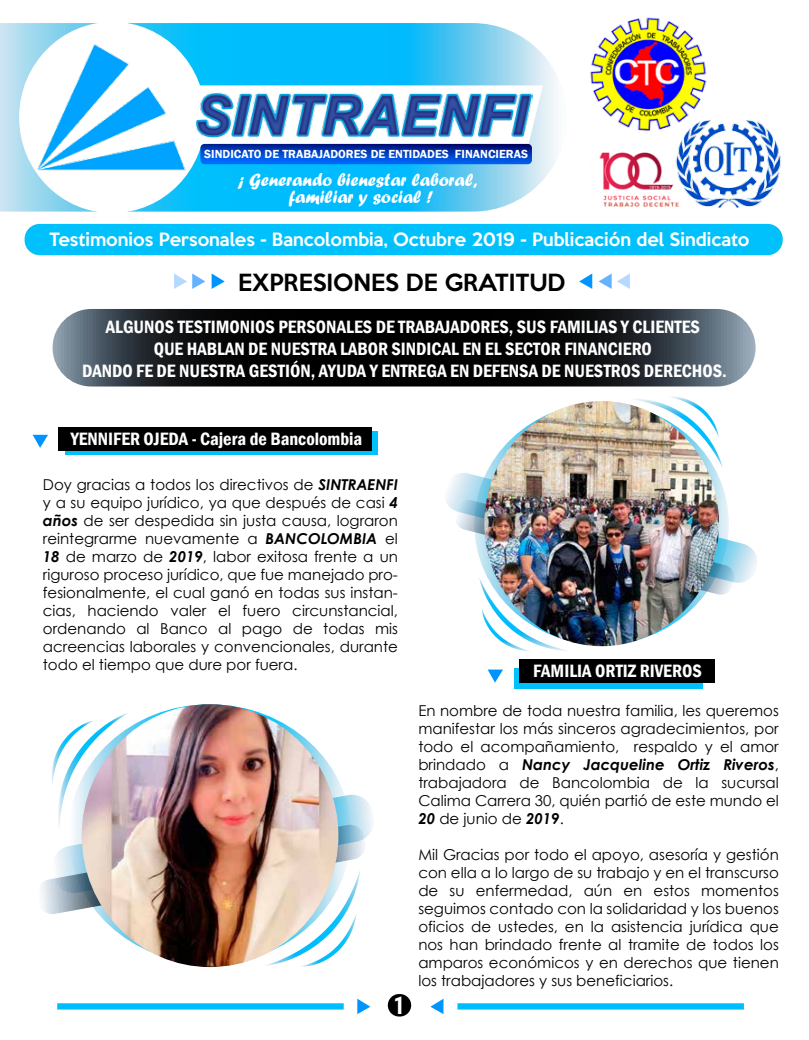
<style>
.page{position:relative;width:809px;height:1040px;background:#fff}
.page>*{position:absolute;margin:0;border:0;box-sizing:border-box;transform-origin:0 0}
.t1{font:500 21.62px "Keep Calm";color:#000}
.t2{font:500 21.62px "Keep Calm";color:#fff}
.t3{font:18.5px/16.6px "Forte";color:#fff;text-align:center}
.t4{font:600 condensed 18.38px/22px "Franklin Gothic";color:#fff;text-align:center}
.t5{font:500 16.75px "Keep Calm";color:#fff}
.t6{font:15px/18px "Century Gothic";color:#000;text-align:justify}
.t7{font:600 12px "Franklin Gothic";color:#fff}
.s1{font-weight:700;font-style:italic}
</style>
<div class="page">
<div style="left:65px;top:431px;width:312px;height:24px;background:linear-gradient(to right,#00c1fc,#00c1fc)"></div>
<div style="left:514px;top:668px;width:188px;height:20px;background:#00c1fc"></div>
<div style="left:519px;top:659px;width:195px;height:24px;background:#000"></div>
<div style="left:58px;top:427px;width:314px;height:23px;background:#000"></div>
<svg style="left:52px;top:309px;width:703px;height:77px;background:#1a1e21"></svg>
<div style="left:25px;top:224px;width:757px;height:31px;background:#00c1fc;border-radius:15px"></div>
<svg style="left:0;top:23px;width:558px;height:188px;background:#49caf7"></svg>
<div style="left:19px;top:22px;width:186px;height:191px;background:#fff;border-radius:50%"></div>
<svg style="left:193px;top:85px;width:349px;height:79px"></svg>
<img style="left:196px;top:92px;width:336px;height:46px">
<img style="left:36px;top:42px;width:153px;height:134px">
<img style="left:680px;top:119px;width:101px;height:89px">
<img style="left:590px;top:17px;width:120px;height:121px">
<img style="left:599px;top:144px;width:91px;height:64px">
<img style="left:161px;top:704px;width:97px;height:8px">
<img style="left:41px;top:712px;width:332px;height:254px">
<svg style="left:445px;top:473px;width:312px;height:110px"></svg>
<svg style="left:634px;top:396px;width:88px;height:71px"></svg>
<svg style="left:455px;top:500px;width:279px;height:151px"></svg>
<img style="left:484px;top:401px;width:235px;height:245px">
<div style="left:388px;top:993px;width:23px;height:23px;background:#000;border-radius:11px"></div>
<div style="left:57px;top:1003px;width:286px;height:6px;background:#00bdff"></div>
<div style="left:457px;top:1003px;width:286px;height:6px;background:#00bdff"></div>
<svg style="left:430px;top:999px;width:13px;height:14px"></svg>
<svg style="left:357px;top:998px;width:13px;height:15px"></svg>
<svg style="left:211px;top:273px;width:14px;height:16px"></svg>
<svg style="left:33px;top:434px;width:15px;height:14px"></svg>
<svg style="left:487px;top:669px;width:16px;height:13px"></svg>
<svg style="left:174px;top:273px;width:31px;height:16px"></svg>
<svg style="left:579px;top:273px;width:13px;height:16px"></svg>
<svg style="left:598px;top:273px;width:31px;height:16px"></svg>
<p class="t7" style="left:204px;top:146px;width:325px">SINDICATO DE TRABAJADORES DE ENTIDADES FINANCIERAS</p>
<p class="t3" style="left:237px;top:171px;width:241px">¡ Generando bienestar laboral, familiar y social !</p>
<p class="t5" style="left:49px;top:224px;width:701px">Testimonios Personales - Bancolombia, Octubre 2019 - Publicación del Sindicato</p>
<h1 class="t1" style="left:238px;top:263px;width:328px">EXPRESIONES DE GRATITUD</h1>
<p class="t4" style="left:82px;top:315px;width:646px">ALGUNOS TESTIMONIOS PERSONALES DE TRABAJADORES, SUS FAMILIAS Y CLIENTES<br>QUE HABLAN DE NUESTRA LABOR SINDICAL EN EL SECTOR FINANCIERO<br>DANDO FE DE NUESTRA GESTIÓN, AYUDA Y ENTREGA EN DEFENSA DE NUESTROS DERECHOS.</p>
<p class="t4" style="left:71px;top:427px;width:293px">YENNIFER OJEDA - Cajera de Bancolombia</p>
<p class="t6" style="left:43px;top:475px;width:356px">Doy gracias a todos los directivos de <span class="s1">SINTRAENFI </span>y a su equipo jurídico, ya que después de casi <span class="s1">4 años</span> de ser despedida sin justa causa, lograron reintegrarme nuevamente a <span class="s1">BANCOLOMBIA</span> el <span class="s1">18</span> de marzo de <span class="s1">2019</span>, labor exitosa frente a un riguroso proceso jurídico, que fue manejado pro&shy;fesionalmente, el cual ganó en todas sus instan&shy;cias, haciendo valer el fuero circunstancial, ordenando al Banco al pago de todas mis acreencias laborales y convencionales, durante todo el tiempo que dure por fuera.</p>
<h1 class="t2" style="left:394px;top:986px;width:11px">1</h1>
<p class="t4" style="left:533px;top:659px;width:170px">FAMILIA ORTIZ RIVEROS</p>
<p class="t6" style="left:418px;top:701px;width:362px">En nombre de toda nuestra familia, les queremos manifestar los más sinceros agradecimientos, por todo el acompañamiento, respaldo y el amor brindado a <span class="s1">Nancy Jacqueline Ortiz Riveros</span>, trabajadora de Bancolombia de la sucursal Calima Carrera 30, quién partió de este mundo el <span class="s1">20</span> de junio de <span class="s1">2019</span>.</p>
<p class="t6" style="left:418px;top:845px;width:362px">Mil Gracias por todo el apoyo, asesoría y gestión con ella a lo largo de su trabajo y en el transcurso de su enfermedad, aún en estos momentos seguimos contado con la solidaridad y los buenos oficios de ustedes, en la asistencia jurídica que nos han brindado frente al tramite de todos los amparos económicos y en derechos que tienen los trabajadores y sus beneficiarios.</p>
</div>
